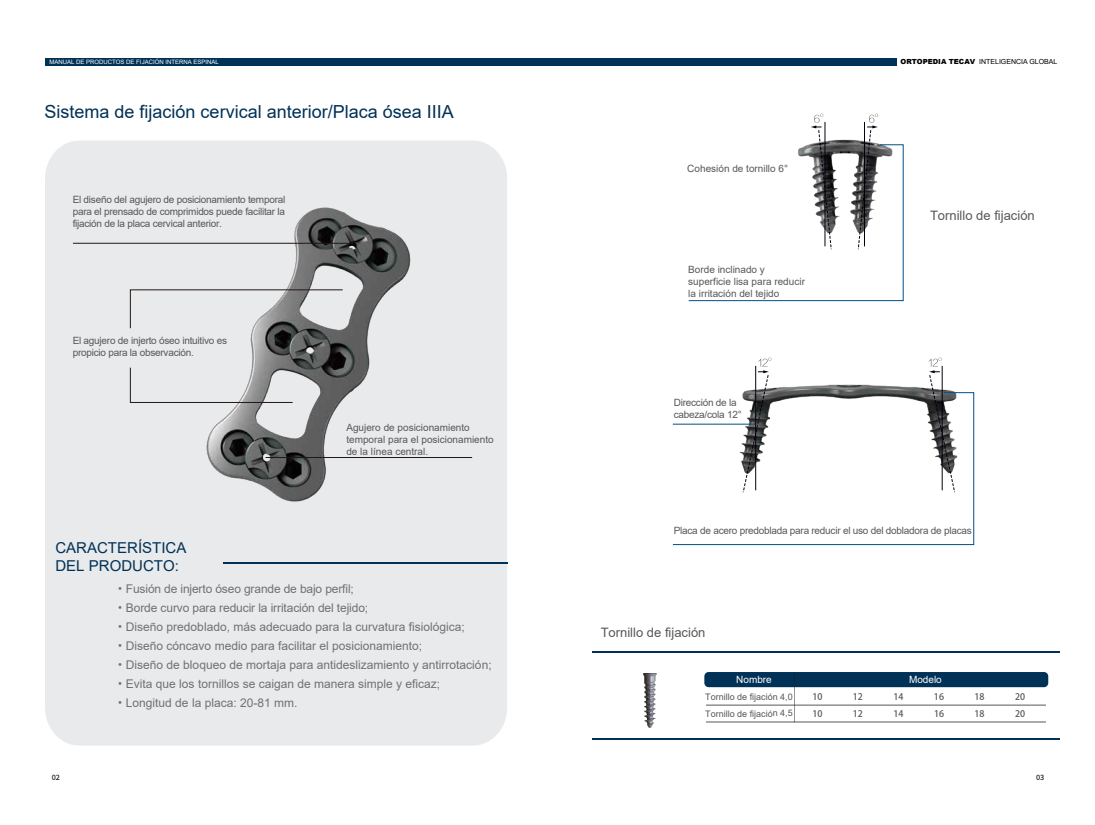
<style>
.page{position:relative;width:1095px;height:825px;background:#fff}
.page>*{position:absolute;margin:0;border:0;box-sizing:border-box;transform-origin:0 0}
.t1{font:18px "Arial";color:#003156}
.t2{font:15px/18px "Arial";color:#003156}
.t3{font:13px "Arial";color:#595757}
.t4{font:12px/19px "Arial";color:#727171}
.t5{font:10px/12px "Arial";letter-spacing:-.025em;color:#595757}
.t6{font:10px/12px "Arial";color:#595757}
.t7{font:10px "Arial";color:#fff}
.t8{font:9px/16.7px "Arial";color:#595757}
.t9{font:9px/16.5px "FZHTK GBK1 0 G Bpc EUC H";color:#595757}
.t10{font:7px "Arial";color:#000}
.t11{font:6px "Arial";color:#fff}
.s1{font-family:"Source Han Sans CN";font-weight:500}
.s2{font-weight:900}
</style>
<div class="page">
<div style="left:45px;top:141px;width:462px;height:605px;background:#e4e5e8;border-radius:36px"></div>
<img style="left:707px;top:58px;width:197px;height:209px">
<svg style="left:688px;top:114px;width:215px;height:187px"></svg>
<img style="left:700px;top:267px;width:275px;height:279px">
<svg style="left:672px;top:392px;width:301px;height:153px"></svg>
<svg style="left:742px;top:357px;width:29px;height:135px"></svg>
<svg style="left:928px;top:357px;width:26px;height:135px"></svg>
<div style="left:704px;top:672px;width:343px;height:15px;background:#003156;border-radius:4px"></div>
<hr style="left:705px;top:705px;width:340px;height:1px;background:#595757">
<hr style="left:705px;top:722px;width:340px;height:1px;background:#595757">
<hr style="left:793px;top:672px;width:1px;height:50px;background:#221815">
<img style="left:643px;top:674px;width:13px;height:53px">
<hr style="left:591px;top:651px;width:468px;height:1px;background:#003156">
<hr style="left:591px;top:738px;width:468px;height:2px;background:#003156">
<hr style="left:223px;top:562px;width:284px;height:2px;background:#003156">
<img style="left:197px;top:207px;width:214px;height:295px">
<hr style="left:73px;top:243px;width:280px;height:1px;background:#221815">
<hr style="left:265px;top:457px;width:207px;height:1px;background:#221815">
<svg style="left:130px;top:289px;width:213px;height:40px"></svg>
<svg style="left:130px;top:367px;width:163px;height:36px"></svg>
<div style="left:45px;top:58px;width:850px;height:7px;background:#003156"></div>
<div style="left:900px;top:57px;width:164px;height:9px;background:#fff"></div>
<p class="t11" style="left:50px;top:57px;width:171px">MANUAL DE PRODUCTOS DE FIJACIÓN INTERNA ESPINAL</p>
<h1 class="t1" style="left:44px;top:99px;width:411px">Sistema de fijación cervical anterior/Placa ósea IIIA</h1>
<p class="t5" style="left:73px;top:193px;width:214px;text-align:justify">El diseño del agujero de posicionamiento temporal para el prensado de comprimidos puede facilitar la fijación de la placa cervical anterior.</p>
<p class="t5" style="left:73px;top:334px;width:156px">El agujero de injerto óseo intuitivo es propicio para la observación.</p>
<p class="t2" style="left:55px;top:539px;width:132px">CARACTERÍSTICA<br>DEL PRODUCTO:</p>
<p class="t6" style="left:346px;top:421px;width:149px">Agujero de posicionamiento temporal para el posicionamiento de la línea central.</p>
<p class="t4" style="left:114px;top:580px;width:379px"><span class="s1">·</span>Fusión de injerto óseo grande de bajo perfil;<br><span class="s1">·</span>Borde curvo para reducir la irritación del tejido;<br><span class="s1">·</span>Diseño predoblado, más adecuado para la curvatura fisiológica; <span class="s1">·</span>Diseño cóncavo medio para facilitar el posicionamiento;<br><span class="s1">·</span>Diseño de bloqueo de mortaja para antideslizamiento y antirrotación; <span class="s1">·</span>Evita que los tornillos se caigan de manera simple y eficaz; <span class="s1">·</span>Longitud de la placa: 20-81 mm.</p>
<p class="t6" style="left:687px;top:162px;width:102px">Cohesión de tornillo 6°</p>
<p class="t6" style="left:688px;top:263px;width:118px">Borde inclinado y superficie lisa para reducir la irritación del tejido</p>
<p class="t5" style="left:673px;top:397px;width:69px">Dirección de la cabeza/cola 12°</p>
<p class="t10" style="left:900px;top:57px;width:158px"><span class="s2">ORTOPEDIA TECAV</span> INTELIGENCIA GLOBAL</p>
<p class="t3" style="left:929px;top:206px;width:106px">Tornillo de fijación</p>
<p class="t5" style="left:673px;top:525px;width:299px">Placa de acero predoblada para reducir el uso del dobladora de placas</p>
<p class="t3" style="left:600px;top:624px;width:106px">Tornillo de fijación</p>
<p class="t7" style="left:736px;top:673px;width:37px">Nombre</p>
<p class="t7" style="left:908px;top:673px;width:34px">Modelo</p>
<p class="t8" style="left:705px;top:688px;width:89px">Tornillo de fijación 4,0<br>Tornillo de fijación 4,5</p>
<p class="t9" style="left:811px;top:689px;width:12px;rotate:-1deg">10<br>10</p>
<p class="t9" style="left:852px;top:689px;width:12px;rotate:-1deg">12<br>12</p>
<p class="t9" style="left:892px;top:689px;width:12px;rotate:-1deg">14<br>14</p>
<p class="t9" style="left:933px;top:689px;width:12px;rotate:-1deg">16<br>16</p>
<p class="t9" style="left:973px;top:689px;width:12px;rotate:-1deg">18<br>18</p>
<p class="t9" style="left:1014px;top:689px;width:12px;rotate:-1deg">20<br>20</p>
</div>
